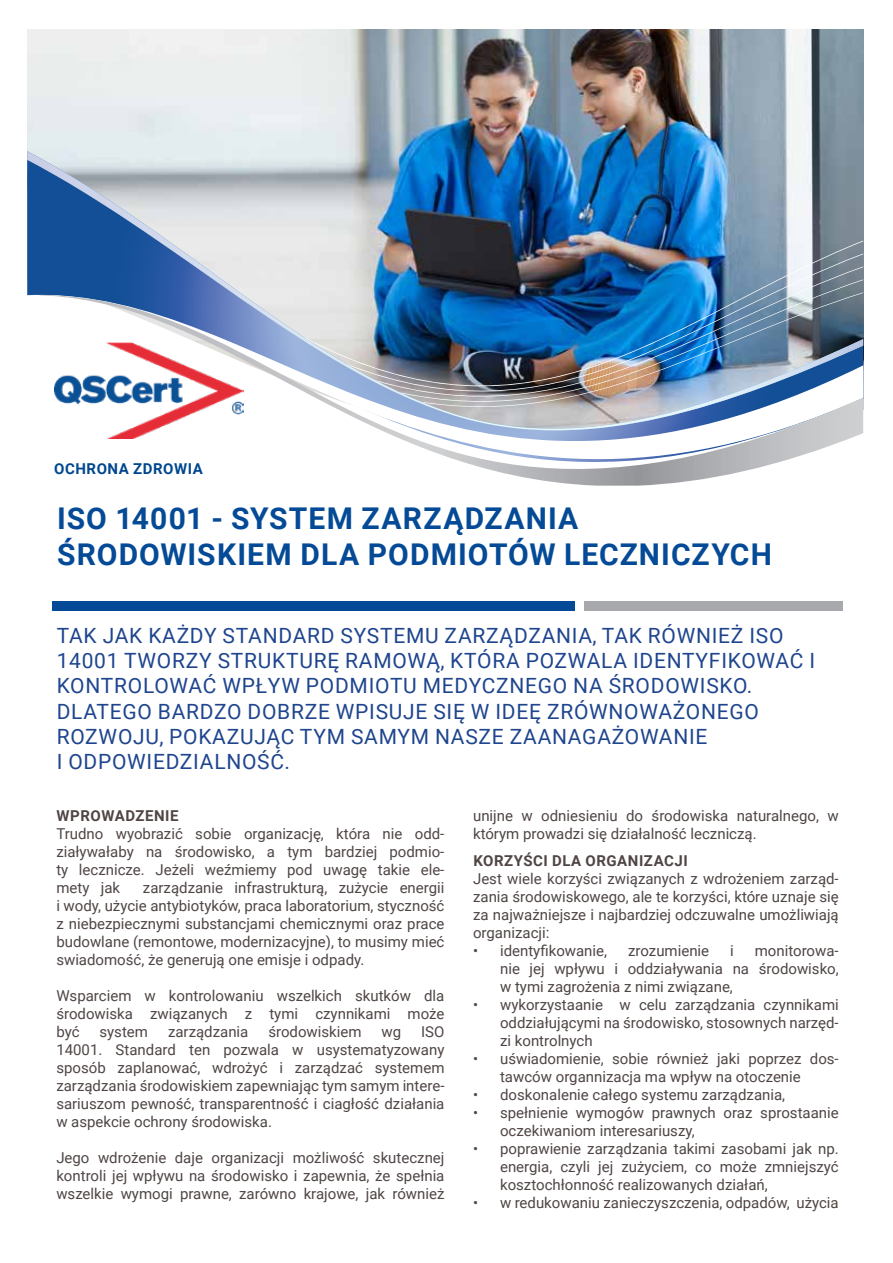
<style>
.page{position:relative;width:893px;height:1263px;background:#fff}
.page>*{position:absolute;margin:0;border:0;box-sizing:border-box;transform-origin:0 0}
.t1{font:700 30px/36px "Roboto";letter-spacing:.035em;color:#054a96}
.t2{font:21px/25.2px "Roboto";letter-spacing:.035em;color:#1e458e}
.t3{font:15px/18px "Roboto";color:#4f4544;text-align:justify}
.t4{font:700 15px "Roboto";letter-spacing:.035em;color:#4f4544}
.t5{font:700 15px "Roboto";letter-spacing:.035em;color:#00478f}
</style>
<div class="page">
<img style="left:27px;top:30px;width:836px;height:121px">
<div style="left:53px;top:601px;width:522px;height:9px;background:#054a96"></div>
<div style="left:584px;top:601px;width:259px;height:9px;background:#a8a9ad"></div>
<img style="left:27px;top:151px;width:836px;height:134px">
<img style="left:27px;top:285px;width:836px;height:10px">
<img style="left:27px;top:295px;width:836px;height:191px">
<img style="left:54px;top:343px;width:189px;height:96px">
<p class="t5" style="left:54px;top:458px;width:150px">OCHRONA ZDROWIA</p>
<h1 class="t1" style="left:57px;top:499px;width:716px">ISO 14001 - SYSTEM ZARZĄDZANIA<br>ŚRODOWISKIEM DLA PODMIOTÓW LECZNICZYCH</h1>
<p class="t2" style="left:57px;top:622px;width:760px">TAK JAK KAŻDY STANDARD SYSTEMU ZARZĄDZANIA, TAK RÓWNIEŻ ISO 14001 TWORZY STRUKTURĘ RAMOWĄ, KTÓRA POZWALA IDENTYFIKOWAĆ I KONTROLOWAĆ WPŁYW PODMIOTU MEDYCZNEGO NA ŚRODOWISKO.<br>DLATEGO BARDZO DOBRZE WPISUJE SIĘ W IDEĘ ZRÓWNOWAŻONEGO ROZWOJU, POKAZUJĄC TYM SAMYM NASZE ZAANAGAŻOWANIE<br>I ODPOWIEDZIALNOŚĆ.</p>
<p class="t4" style="left:57px;top:805px;width:123px">WPROWADZENIE</p>
<p class="t3" style="left:56px;top:824px;width:390px">Trudno wyobrazić sobie organizację, która nie odd&shy;ziaływałaby na środowisko, a tym bardziej podmio&shy;ty lecznicze. Jeżeli weźmiemy pod uwagę takie ele&shy;mety jak</p>
<p class="t3" style="left:56px;top:878px;width:390px;text-indent:87px">zarządzanie infrastrukturą, zużycie energii i wody, użycie antybiotyków, praca laboratorium, styczność z niebezpiecznymi substancjami chemicznymi oraz prace budowlane (remontowe, modernizacyjne), to musimy mieć swiadomość, że generują one emisje i odpady.</p>
<p class="t3" style="left:56px;top:986px;width:390px">Wsparciem w kontrolowaniu wszelkich skutków dla środowiska związanych z tymi czynnikami może być</p>
<p class="t3" style="left:99px;top:1022px;width:50px">system</p>
<p class="t3" style="left:168px;top:1022px;width:82px">zarządzania</p>
<p class="t3" style="left:268px;top:1022px;width:95px">środowiskiem</p>
<p class="t3" style="left:381px;top:1022px;width:21px">wg</p>
<p class="t3" style="left:56px;top:1022px;width:390px;text-indent:365px">ISO 14001. Standard ten pozwala w usystematyzowany sposób zaplanować, wdrożyć i zarządzać systemem zarządzania środowiskiem zapewniając tym samym intere&shy;sariuszom pewność, transparentność i ciagłość działania w aspekcie ochrony środowiska.</p>
<p class="t3" style="left:56px;top:1148px;width:390px">Jego wdrożenie daje organizacji możliwość skutecznej kontroli jej wpływu na środowisko i zapewnia, że spełnia wszelkie wymogi prawne, zarówno krajowe, jak również</p>
<p class="t3" style="left:473px;top:806px;width:367px">unijne w odniesieniu do środowiska naturalnego, w którym prowadzi się działalność leczniczą.</p>
<p class="t4" style="left:473px;top:850px;width:216px">KORZYŚCI DLA ORGANIZACJI</p>
<p class="t3" style="left:473px;top:869px;width:367px">Jest wiele korzyści związanych z wdrożeniem zarząd&shy;zania środowiskowego, ale te korzyści, które uznaje się za najważniejsze i najbardziej odczuwalne umożliwiają organizacji:</p>
<p class="t3" style="left:473px;top:941px;width:136px">• identyfikowanie,</p>
<p class="t3" style="left:628px;top:941px;width:83px">zrozumienie</p>
<p class="t3" style="left:730px;top:941px;width:5px">i</p>
<p class="t3" style="left:500px;top:941px;width:340px;text-indent:255px">monitorowa&shy;nie jej wpływu i oddziaływania na środowisko, w tymi zagrożenia z nimi związane,</p>
<p class="t3" style="left:500px;top:995px;width:340px;text-indent:-27px">• wykorzystaanie w celu zarządzania czynnikami oddziałującymi na środowisko, stosownych narzęd&shy;zi kontrolnych</p>
<p class="t3" style="left:500px;top:1049px;width:340px;text-indent:-27px">• uświadomienie, sobie również jaki poprzez dos&shy;tawców organnizacja ma wpływ na otoczenie</p>
<p class="t3" style="left:473px;top:1085px;width:314px">• doskonalenie całego systemu zarządzania,</p>
<p class="t3" style="left:500px;top:1103px;width:340px;text-indent:-27px">• spełnienie wymogów prawnych oraz sprostaanie oczekiwaniom interesariuszy,</p>
<p class="t3" style="left:500px;top:1139px;width:340px;text-indent:-27px">• poprawienie zarządzania takimi zasobami jak np. energia, czyli jej zużyciem, co może zmniejszyć kosztochłonność realizowanych działań,</p>
<p class="t3" style="left:473px;top:1193px;width:367px">• w redukowaniu zanieczyszczenia, odpadów, użycia</p>
</div>
